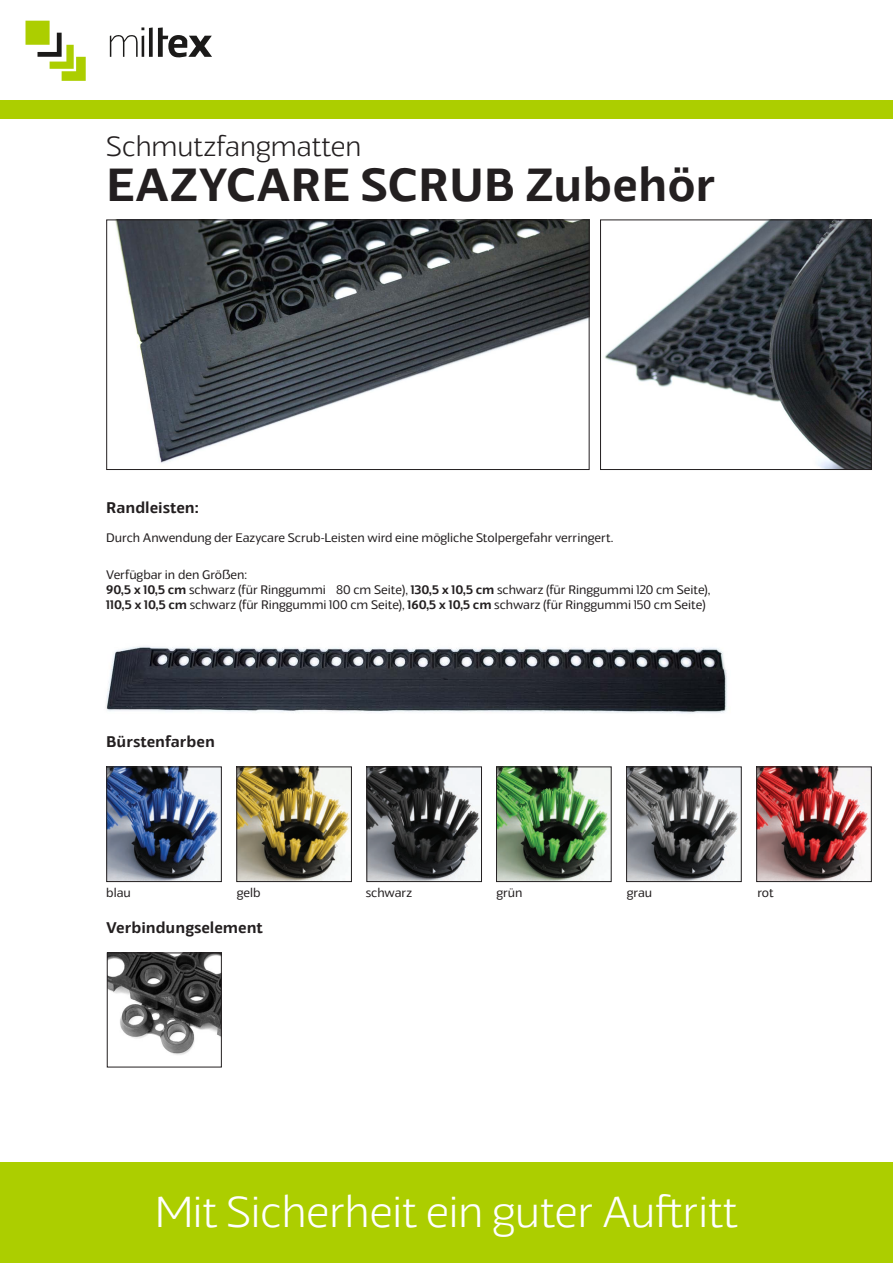
<style>
.page{position:relative;width:893px;height:1263px;background:#fff}
.page>*{position:absolute;margin:0;border:0;box-sizing:border-box;transform-origin:0 0}
.t1{font:700 45px "Veotec";color:#231f20}
.t2{font:300 42px "Veotec";color:#fff}
.t3{font:300 27px "Veotec";color:#231f20}
.t4{font:700 15px "Veotec";color:#231f20}
.t5{font:12px/15px "Veotec";color:#231f20}
.s1{font-weight:700}
</style>
<div class="page">
<div style="left:0;top:1162px;width:893px;height:101px;background:#acce00"></div>
<div style="left:0;top:100px;width:893px;height:19px;background:#acce00"></div>
<svg style="left:26px;top:21px;width:186px;height:60px"></svg>
<img style="left:604px;top:222px;width:266px;height:246px">
<div style="left:600px;top:220px;width:272px;height:250px;border:1px solid #231f20"></div>
<img style="left:115px;top:222px;width:472px;height:241px">
<div style="left:106px;top:220px;width:483px;height:250px;border:1px solid #231f20"></div>
<img style="left:106px;top:646px;width:621px;height:68px">
<img style="left:758px;top:768px;width:112px;height:112px">
<div style="left:756px;top:766px;width:116px;height:116px;border:1px solid #231f20"></div>
<img style="left:498px;top:768px;width:112px;height:112px">
<div style="left:496px;top:766px;width:116px;height:116px;border:1px solid #231f20"></div>
<img style="left:628px;top:768px;width:112px;height:112px">
<div style="left:626px;top:766px;width:116px;height:116px;border:1px solid #231f20"></div>
<img style="left:238px;top:768px;width:112px;height:112px">
<div style="left:236px;top:766px;width:116px;height:116px;border:1px solid #231f20"></div>
<img style="left:368px;top:768px;width:112px;height:112px">
<div style="left:366px;top:766px;width:116px;height:116px;border:1px solid #231f20"></div>
<img style="left:109px;top:954px;width:111px;height:101px">
<div style="left:107px;top:952px;width:115px;height:115px;border:1px solid #231f20"></div>
<img style="left:108px;top:768px;width:112px;height:112px">
<div style="left:106px;top:766px;width:116px;height:116px;border:1px solid #231f20"></div>
<h3 class="t3" style="left:106px;top:129px;width:257px">Schmutzfangmatten</h3>
<h1 class="t1" style="left:106px;top:155px;width:611px">EAZYCARE SCRUB Zubehör</h1>
<p class="t4" style="left:106px;top:497px;width:94px">Randleisten:</p>
<p class="t5" style="left:106px;top:531px;width:509px">Durch Anwendung der Eazycare Scrub-Leisten wird eine mögliche Stolpergefahr verringert.</p>
<p class="t5" style="left:106px;top:567px;width:606px">Verfügbar in den Größen:<br><span class="s1">90,5 x 10,5 cm</span> schwarz (für Ringgummi 80 cm Seite), <span class="s1">130,5 x 10,5 cm</span> schwarz (für Ringgummi 120 cm Seite),<br><span class="s1">110,5 x 10,5 cm</span> schwarz (für Ringgummi 100 cm Seite), <span class="s1">160,5 x 10,5 cm</span> schwarz (für Ringgummi 150 cm Seite)</p>
<p class="t4" style="left:106px;top:732px;width:110px">Bürstenfarben</p>
<p class="t5" style="left:106px;top:885px;width:26px">blau</p>
<p class="t5" style="left:237px;top:885px;width:25px">gelb</p>
<p class="t5" style="left:366px;top:885px;width:48px">schwarz</p>
<p class="t5" style="left:496px;top:885px;width:28px">grün</p>
<p class="t5" style="left:627px;top:885px;width:27px">grau</p>
<p class="t5" style="left:757px;top:885px;width:18px">rot</p>
<p class="t4" style="left:106px;top:918px;width:158px">Verbindungselement</p>
<h2 class="t2" style="left:155px;top:1186px;width:583px">Mit Sicherheit ein guter Auftritt</h2>
</div>
